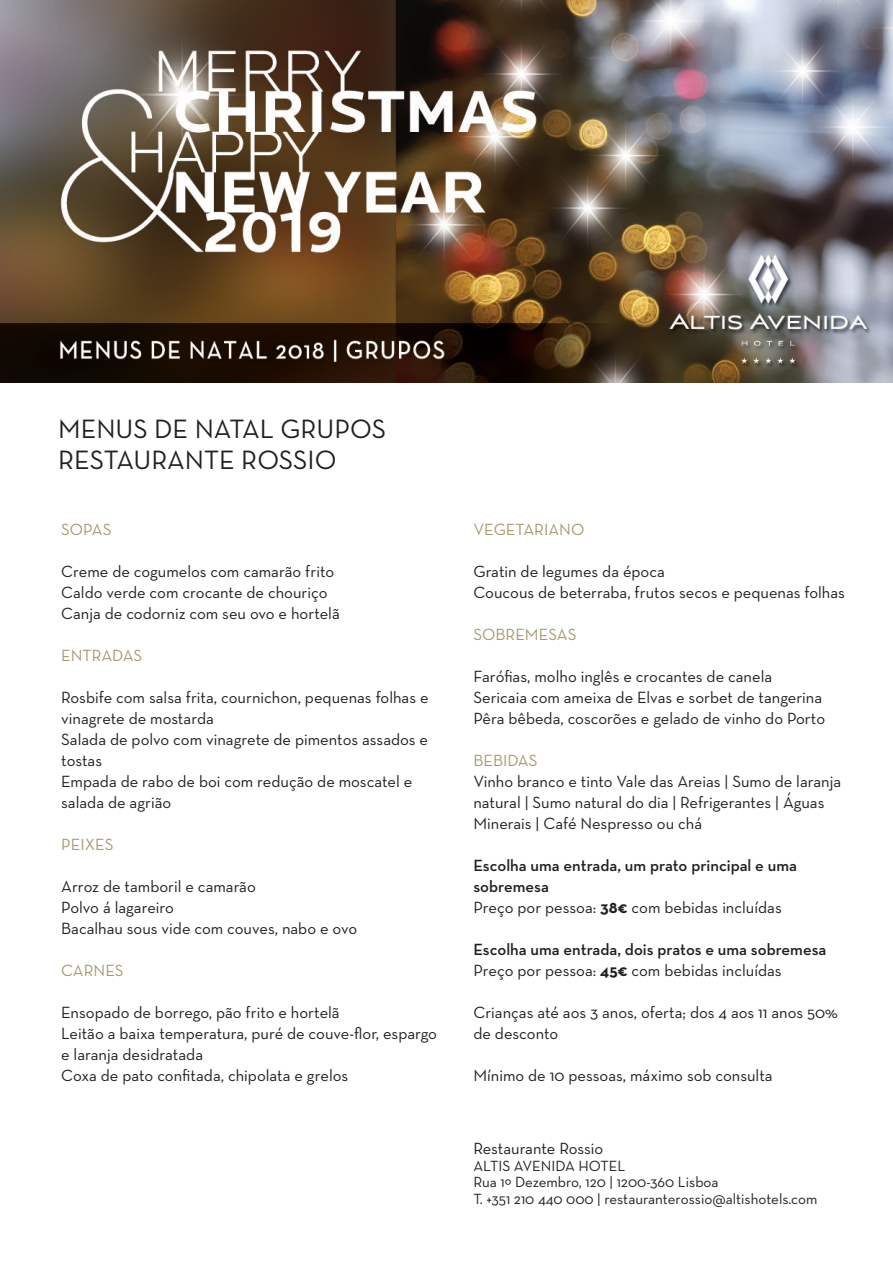
<style>
.page{position:relative;width:893px;height:1263px;background:#fff}
.page>*{position:absolute;margin:0;border:0;box-sizing:border-box;transform-origin:0 0}
.t1{font:27px "Neutraface Text";color:#231f20}
.t2{font:16.5px/21px "Neutraface Text";color:#231f20}
.t3{font:600 16.5px/21px "Neutraface Text";color:#231f20}
.t4{font:16.5px "Neutraface Text";color:#a7996e}
.t5{font:15px "Neutraface Text";color:#231f20}
.s1{font-weight:700}
</style>
<div class="page">
<img style="left:0;top:0;width:893px;height:382px">
<p class="t1" style="left:58px;top:412px;width:329px">MENUS DE NATAL GRUPOS</p>
<p class="t1" style="left:58px;top:443px;width:280px">RESTAURANTE ROSSIO</p>
<p class="t4" style="left:61px;top:519px;width:52px">SOPAS</p>
<p class="t2" style="left:61px;top:560px;width:275px">Creme de cogumelos com camarão frito</p>
<p class="t2" style="left:61px;top:581px;width:268px">Caldo verde com crocante de chouriço</p>
<p class="t2" style="left:61px;top:602px;width:280px">Canja de codorniz com seu ovo e hortelã</p>
<p class="t4" style="left:61px;top:645px;width:83px">ENTRADAS</p>
<p class="t2" style="left:61px;top:686px;width:369px">Rosbife com salsa frita, cournichon, pequenas folhas e vinagrete de mostarda</p>
<p class="t2" style="left:61px;top:728px;width:368px">Salada de polvo com vinagrete de pimentos assados e tostas</p>
<p class="t2" style="left:61px;top:770px;width:353px">Empada de rabo de boi com redução de moscatel e salada de agrião</p>
<p class="t4" style="left:61px;top:834px;width:54px">PEIXES</p>
<p class="t2" style="left:61px;top:875px;width:196px">Arroz de tamboril e camarão</p>
<p class="t2" style="left:61px;top:896px;width:114px">Polvo á lagareiro</p>
<p class="t2" style="left:61px;top:917px;width:297px">Bacalhau sous vide com couves, nabo e ovo</p>
<p class="t4" style="left:61px;top:960px;width:64px">CARNES</p>
<p class="t2" style="left:61px;top:1001px;width:280px">Ensopado de borrego, pão frito e hortelã</p>
<p class="t2" style="left:61px;top:1022px;width:377px">Leitão a baixa temperatura, puré de couve-flor, espargo e laranja desidratada</p>
<p class="t2" style="left:61px;top:1064px;width:289px">Coxa de pato confitada, chipolata e grelos</p>
<p class="t4" style="left:473px;top:519px;width:112px">VEGETARIANO</p>
<p class="t2" style="left:473px;top:560px;width:193px">Gratin de legumes da época</p>
<p class="t2" style="left:473px;top:581px;width:373px">Coucous de beterraba, frutos secos e pequenas folhas</p>
<p class="t4" style="left:473px;top:624px;width:105px">SOBREMESAS</p>
<p class="t2" style="left:473px;top:665px;width:300px">Farófias, molho inglês e crocantes de canela</p>
<p class="t2" style="left:473px;top:686px;width:350px">Sericaia com ameixa de Elvas e sorbet de tangerina</p>
<p class="t2" style="left:473px;top:707px;width:353px">Pêra bêbeda, coscorões e gelado de vinho do Porto</p>
<p class="t4" style="left:473px;top:750px;width:66px">BEBIDAS</p>
<p class="t2" style="left:473px;top:770px;width:369px">Vinho branco e tinto Vale das Areias | Sumo de laranja natural | Sumo natural do dia | Refrigerantes | Águas<br>Minerais | Café Nespresso ou chá</p>
<p class="t3" style="left:473px;top:854px;width:325px">Escolha uma entrada, um prato principal e uma sobremesa</p>
<p class="t2" style="left:473px;top:896px;width:310px">Preço por pessoa: <span class="s1">38€</span> com bebidas incluídas</p>
<p class="t3" style="left:473px;top:938px;width:354px">Escolha uma entrada, dois pratos e uma sobremesa</p>
<p class="t2" style="left:473px;top:959px;width:310px">Preço por pessoa: <span class="s1">45€</span> com bebidas incluídas</p>
<p class="t2" style="left:473px;top:1001px;width:366px">Crianças até aos 3 anos, oferta; dos 4 aos 11 anos 50% de desconto</p>
<p class="t2" style="left:473px;top:1064px;width:301px">Mínimo de 10 pessoas, máximo sob consulta</p>
<p class="t2" style="left:473px;top:1138px;width:132px">Restaurante Rossio</p>
<p class="t5" style="left:473px;top:1156px;width:153px">ALTIS AVENIDA HOTEL</p>
<p class="t5" style="left:473px;top:1173px;width:247px">Rua 1º Dezembro, 120 | 1200-360 Lisboa</p>
<p class="t5" style="left:473px;top:1189px;width:346px">T. +351 210 440 000 | restauranterossio@altishotels.com</p>
</div>
